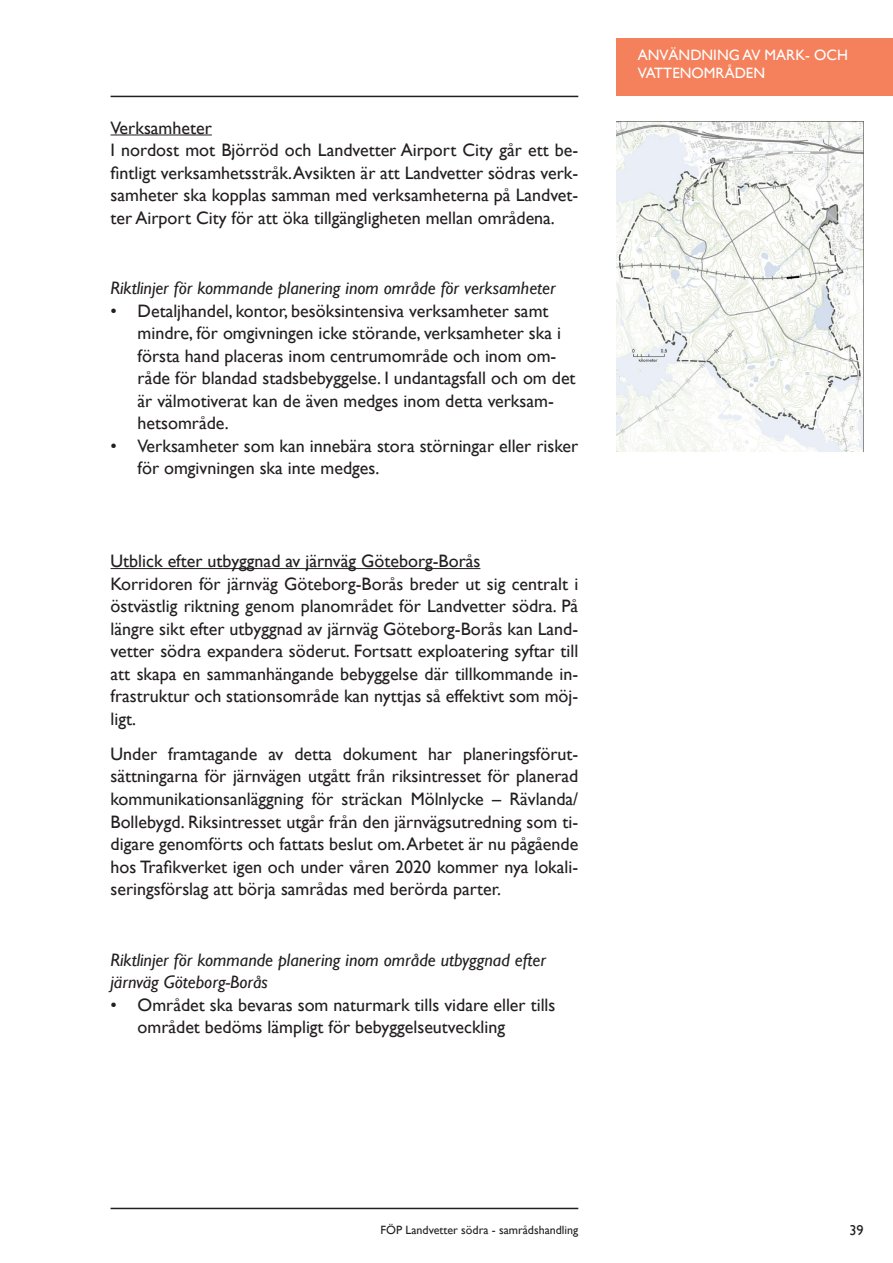
<style>
.page{position:relative;width:893px;height:1263px;background:#fff}
.page>*{position:absolute;margin:0;border:0;box-sizing:border-box;transform-origin:0 0}
.Brödtext{font:18px/22.5px "Gill Sans";color:#231f20;text-align:justify}
.t1{font:italic 18px/22.5px "Gill Sans";color:#231f20}
.t2{font:15px/18px "Gill Sans";color:#fff}
.t3{font:14.25px "Gill Sans";color:#231f20}
.t4{font:12px "Gill Sans";color:#231f20}
</style>
<div class="page">
<hr style="left:111px;top:96px;width:467px;height:1px;background:#231f20">
<hr style="left:111px;top:1208px;width:467px;height:1px;background:#231f20">
<div style="left:617px;top:38px;width:276px;height:58px;background:#f4815c"></div>
<hr style="left:111px;top:135px;width:101px;height:1px;background:#231f20">
<hr style="left:111px;top:568px;width:369px;height:1px;background:#231f20">
<img style="left:617px;top:121px;width:247px;height:330px">
<p class="Brödtext" style="left:111px;top:117px;width:103px">Verksamheter</p>
<p class="Brödtext" style="left:111px;top:139px;width:469px">I nordost mot Björröd och Landvetter Airport City går ett be&shy;fintligt verksamhetsstråk. Avsikten är att Landvetter södras verk&shy;samheter ska kopplas samman med verksamheterna på Landvet&shy;ter Airport City för att öka tillgängligheten mellan områdena.</p>
<p class="t1" style="left:111px;top:277px;width:447px">Riktlinjer för kommande planering inom område för verksamheter</p>
<p class="Brödtext" style="left:138px;top:300px;width:440px;text-align:left;text-indent:-27px">• Detaljhandel, kontor, besöksintensiva verksamheter samt mindre, för omgivningen icke störande, verksamheter ska i första hand placeras inom centrumområde och inom om&shy;råde för blandad stadsbebyggelse. I undantagsfall och om det är välmotiverat kan de även medges inom detta verksam&shy;hetsområde.</p>
<p class="Brödtext" style="left:138px;top:435px;width:442px;text-indent:-27px">• Verksamheter som kan innebära stora störningar eller risker för omgivningen ska inte medges.</p>
<p class="Brödtext" style="left:111px;top:550px;width:371px">Utblick efter utbyggnad av järnväg Göteborg-Borås</p>
<p class="Brödtext" style="left:111px;top:573px;width:469px">Korridoren för järnväg Göteborg-Borås breder ut sig centralt i östvästlig riktning genom planområdet för Landvetter södra. På längre sikt efter utbyggnad av järnväg Göteborg-Borås kan Land&shy;vetter södra expandera söderut. Fortsatt exploatering syftar till att skapa en sammanhängande bebyggelse där tillkommande in&shy;frastruktur och stationsområde kan nyttjas så effektivt som möj&shy;ligt.</p>
<p class="Brödtext" style="left:111px;top:743px;width:469px">Under framtagande av detta dokument har planeringsförut&shy;sättningarna för järnvägen utgått från riksintresset för planerad kommunikationsanläggning för sträckan Mölnlycke – Rävlanda/ Bollebygd. Riksintresset utgår från den järnvägsutredning som ti&shy;digare genomförts och fattats beslut om. Arbetet är nu pågående hos Trafikverket igen och under våren 2020 kommer nya lokali&shy;seringsförslag att börja samrådas med berörda parter.</p>
<p class="t1" style="left:111px;top:948px;width:437px">Riktlinjer för kommande planering inom område utbyggnad efter järnväg Göteborg-Borås</p>
<p class="Brödtext" style="left:138px;top:993px;width:419px;text-indent:-27px">• Området ska bevaras som naturmark tills vidare eller tills området bedöms lämpligt för bebyggelseutveckling</p>
<p class="t2" style="left:638px;top:47px;width:212px">ANVÄNDNING AV MARK- OCH<br>VATTENOMRÅDEN</p>
<p class="t4" style="left:381px;top:1223px;width:199px">FÖP Landvetter södra - samrådshandling</p>
<p class="t3" style="left:849px;top:1222px;width:16px">39</p>
</div>
